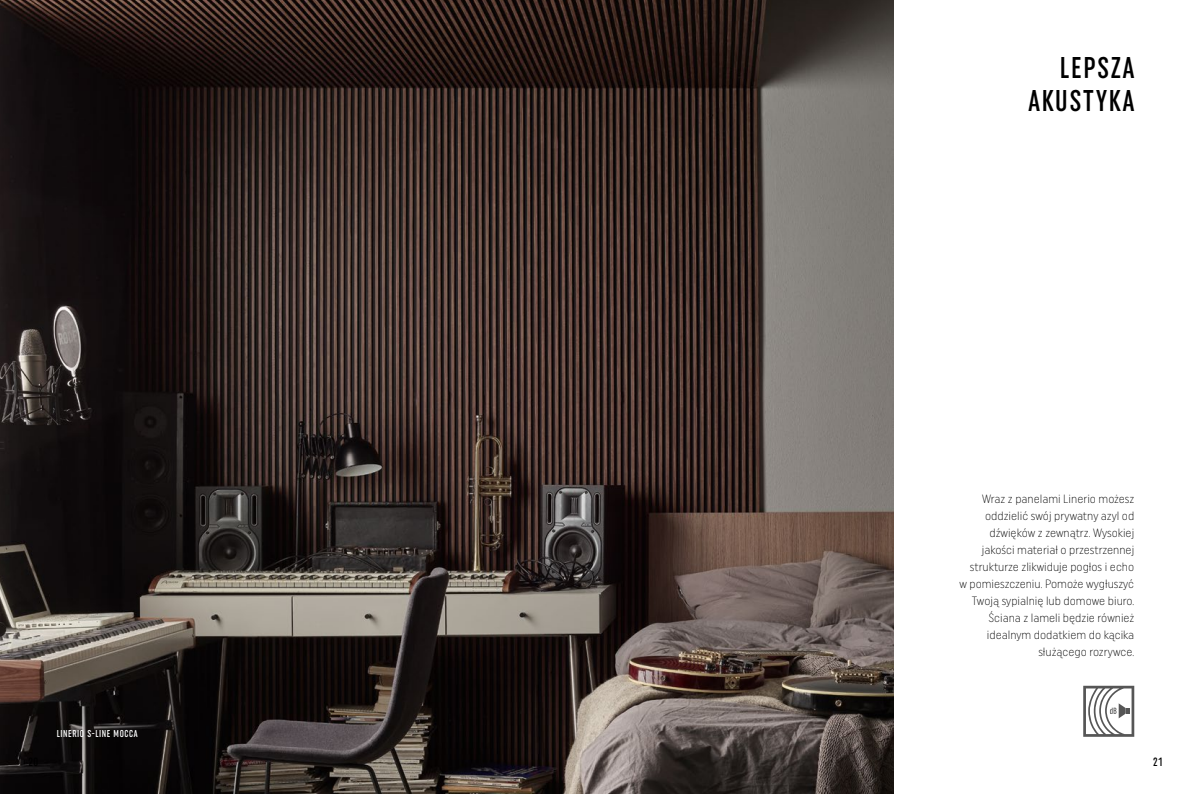
<style>
.page{position:relative;width:1191px;height:794px;background:#fff}
.page>*{position:absolute;margin:0;border:0;box-sizing:border-box;transform-origin:0 0}
.t1{font:500 30px/33px "Uniform Extra Cond";letter-spacing:.06em;color:#000;text-align:right}
.t2{font:300 12px/17px "Uniform Condensed";color:#000;text-align:right}
.t3{font:500 12px "Uniform Extra Cond";color:#000}
.t4{font:500 10px "Uniform Extra Cond";letter-spacing:.06em;color:#fff}
</style>
<div class="page">
<img style="left:0;top:0;width:893px;height:794px">
<svg style="left:1083px;top:686px;width:51px;height:51px"></svg>
<p class="t4" style="left:57px;top:728px;width:82px">LINERIO S-LINE MOCCA</p>
<h1 class="t1" style="left:1028px;top:51px;width:107px">LEPSZA<br>AKUSTYKA</h1>
<p class="t2" style="left:959px;top:490px;width:176px">Wraz z panelami Linerio możesz oddzielić swój prywatny azyl od dźwięków z zewnątrz. Wysokiej jakości materiał o przestrzennej strukturze zlikwiduje pogłos i echo w pomieszczeniu. Pomoże wygłuszyć<br>Twoją sypialnię lub domowe biuro.<br>Ściana z lameli będzie również idealnym dodatkiem do kącika służącego rozrywce.</p>
<p class="t3" style="left:1153px;top:754px;width:11px">21</p>
</div>
